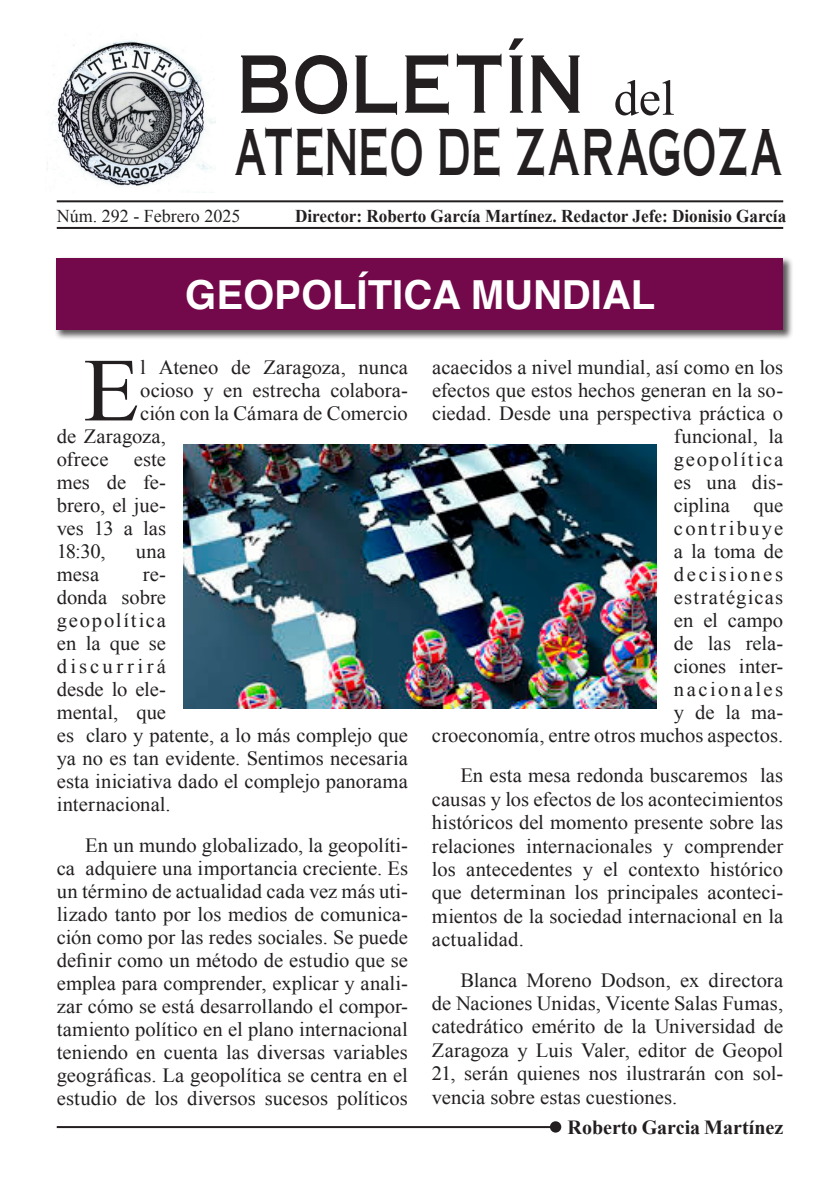
<style>
.page{position:relative;width:840px;height:1191px;background:#fff}
.page>*{position:absolute;margin:0;border:0;box-sizing:border-box;transform-origin:0 0}
.t1{font:90px "Times New Roman";color:#231f20}
.t2{font:72px "OPTI Copperplate";color:#231f20;scale:.79 1}
.t3{font:58px "OPTI Copperplate";color:#231f20;scale:.58 1}
.t4{font:50px "Times New Roman";color:#231f20}
.t5{font:700 40px "Helvetica";color:#fff}
.t6{font:20.2px/23px "Times New Roman";letter-spacing:.005em;color:#231f20;text-align:justify}
.t7{font:700 20px "Times New Roman";color:#231f20}
.t8{font:700 18px "Times New Roman";color:#231f20;scale:.95 1}
.t9{font:18px "Times New Roman";color:#231f20}
</style>
<div class="page">
<img style="left:47px;top:34px;width:169px;height:159px">
<hr style="left:57px;top:200px;width:725px;height:2px;background:#231f20">
<hr style="left:57px;top:227px;width:725px;height:2px;background:#231f20">
<div style="left:55px;top:256px;width:738px;height:84px;background:#231f20;opacity:.75"></div>
<div style="left:57px;top:258px;width:725px;height:72px;background:#73094b"></div>
<hr style="left:57px;top:1126px;width:498px;height:2px;background:#231f20">
<div style="left:549px;top:1121px;width:12px;height:11px;background:#231f20;border-radius:50%"></div>
<img style="left:183px;top:444px;width:473px;height:265px">
<h2 class="t2" style="left:237px;top:24px;width:441px">BOLETÍN</h2>
<h3 class="t3" style="left:233px;top:104px;width:950px">ATENEO DE ZARAGOZA</h3>
<h3 class="t4" style="left:613px;top:64px;width:63px">del</h3>
<p class="t9" style="left:57px;top:204px;width:185px">Núm. 292 - Febrero 2025</p>
<p class="t8" style="left:295px;top:204px;width:518px">Director: Roberto García Martínez. Redactor Jefe: Dionisio García</p>
<h3 class="t5" style="left:185px;top:262px;width:471px">GEOPOLÍTICA MUNDIAL</h3>
<h1 class="t1" style="left:83px;top:330px;width:58px">E</h1>
<p class="t6" style="left:140px;top:356px;width:269px">l Ateneo de Zaragoza, nunca</p>
<p class="t6" style="left:140px;top:379px;width:269px">ocioso y en estrecha colabora-</p>
<p class="t6" style="left:140px;top:402px;width:269px">ción con la Cámara de Comercio</p>
<p class="t6" style="left:57px;top:425px;width:111px">de Zaragoza,</p>
<p class="t6" style="left:57px;top:448px;width:53px">ofrece</p>
<p class="t6" style="left:57px;top:448px;width:111px;text-indent:77px">este mes de fe&shy;brero, el jue&shy;ves 13 a las 18:30,</p>
<p class="t6" style="left:136px;top:540px;width:32px">una</p>
<p class="t6" style="left:57px;top:563px;width:352px;text-align:left;text-indent:86px">re-<br>donda sobre<br>geopolítica<br>en la que se<br>discurrirá<br>desde lo ele-<br>mental, que<br>es claro y patente, a lo más complejo que ya no es tan evidente. Sentimos necesaria esta iniciativa dado el complejo panorama internacional.</p>
<p class="t6" style="left:57px;top:833px;width:352px;text-indent:28px">En un mundo globalizado, la geopolíti&shy;ca adquiere una importancia creciente. Es un término de actualidad cada vez más uti&shy;lizado tanto por los medios de comunica&shy;ción como por las redes sociales. Se puede definir como un método de estudio que se emplea para comprender, explicar y anali&shy;zar cómo se está desarrollando el compor&shy;tamiento político en el plano internacional teniendo en cuenta las diversas variables geográficas. La geopolítica se centra en el estudio de los diversos sucesos políticos</p>
<p class="t6" style="left:57px;top:563px;width:44px">mesa</p>
<p class="t6" style="left:432px;top:356px;width:352px;text-align:right">acaecidos a nivel mundial, así como en los efectos que estos hechos generan en la so&shy;ciedad. Desde una perspectiva práctica o funcional, la<br>geopolítica<br>es una dis-<br>ciplina que<br>contribuye<br>a la toma de<br>decisiones<br>estratégicas<br>en el campo<br>de las rela-<br>ciones inter-<br>nacionales<br>y de la ma-<br>croeconomía, entre otros muchos aspectos.</p>
<p class="t6" style="left:432px;top:763px;width:352px;text-indent:28px">En esta mesa redonda buscaremos las causas y los efectos de los acontecimientos históricos del momento presente sobre las relaciones internacionales y comprender los antecedentes y el contexto histórico que determinan los principales aconteci&shy;mientos de la sociedad internacional en la actualidad.</p>
<p class="t6" style="left:432px;top:967px;width:352px;text-indent:28px">Blanca Moreno Dodson, ex directora de Naciones Unidas, Vicente Salas Fumas, catedrático emérito de la Universidad de Zaragoza y Luis Valer, editor de Geopol 21, serán quienes nos ilustrarán con sol&shy;vencia sobre estas cuestiones.</p>
<p class="t7" style="left:567px;top:1113px;width:217px">Roberto Garcia Martínez</p>
</div>
